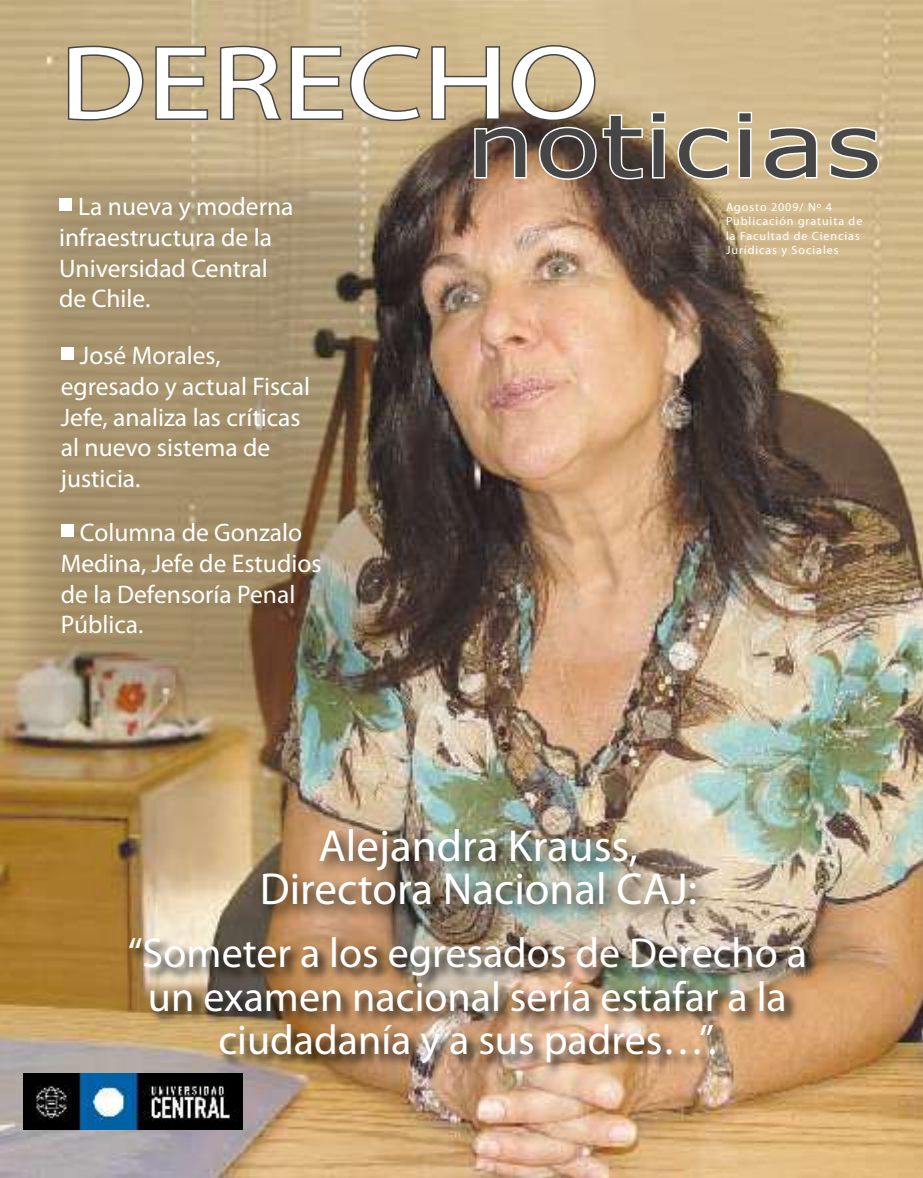
<style>
.page{position:relative;width:923px;height:1178px;background:#fff}
.page>*{position:absolute;margin:0;border:0;box-sizing:border-box;transform-origin:0 0}
.t1{font:105px "Myriad Pro";color:#fff;scale:1.25 1}
.t2{font:87px "Verdana";color:#464646;scale:1.25 1}
.t3{font:45px/43.5px "Myriad Pro";color:#fff;text-align:center}
.t4{font:42px/43.5px "Myriad Pro";color:#fff;text-align:center}
.t5{font:25.5px/30.6px "Myriad Pro";color:#fff}
.t6{font:12px/14.4px "Myriad Pro";letter-spacing:.08em;color:#fff}
</style>
<div class="page">
<img style="left:0;top:0;width:923px;height:1178px">
<svg style="left:18px;top:168px;width:383px;height:546px;background:#9a8766"></svg>
<svg style="left:66px;top:44px;width:79px;height:78px;background:#a97"></svg>
<svg style="left:154px;top:45px;width:56px;height:76px;background:#a39476"></svg>
<svg style="left:218px;top:44px;width:204px;height:79px;background:#af9e7e"></svg>
<svg style="left:430px;top:44px;width:214px;height:137px;background:#9e8c72"></svg>
<svg style="left:650px;top:110px;width:17px;height:70px"></svg>
<svg style="left:676px;top:125px;width:54px;height:56px"></svg>
<svg style="left:736px;top:110px;width:17px;height:70px"></svg>
<svg style="left:762px;top:125px;width:57px;height:56px"></svg>
<svg style="left:828px;top:125px;width:52px;height:56px"></svg>
<div style="left:61px;top:347px;width:13px;height:13px;background:#fff"></div>
<img style="left:127px;top:935px;width:693px;height:143px">
<img style="left:253px;top:821px;width:462px;height:105px">
<img style="left:23px;top:1073px;width:220px;height:56px">
<div style="left:59px;top:198px;width:13px;height:13px;background:#fff"></div>
<div style="left:61px;top:524px;width:13px;height:12px;background:#fff"></div>
<h1 class="t1" style="left:59px;top:18px;width:433px">DERECHO</h1>
<h2 class="t2" style="left:466px;top:90px;width:334px">noticias</h2>
<p class="t5" style="left:59px;top:191px;width:236px;text-indent:19px">La nueva y moderna infraestructura de la<br>Universidad Central de Chile.</p>
<p class="t5" style="left:61px;top:340px;width:251px;text-indent:19px">José Morales, egresado y actual Fiscal<br>Jefe, analiza las críticas al nuevo sistema de justicia.</p>
<p class="t5" style="left:61px;top:517px;width:262px;text-indent:19px">Columna de Gonzalo<br>Medina, Jefe de Estudios de la Defensoría Penal<br>Pública.</p>
<p class="t6" style="left:726px;top:199px;width:138px">Agosto 2009/ Nº 4<br>Publicación gratuita de la Facultad de Ciencias<br>Jurídicas y Sociales</p>
<h3 class="t3" style="left:260px;top:823px;width:439px">Alejandra Krauss,<br>Directora Nacional CAJ:</h3>
<h3 class="t4" style="left:128px;top:931px;width:681px">“Someter a los egresados de Derecho a un examen nacional sería estafar a la ciudadanía y a sus padres…”.</h3>
</div>
